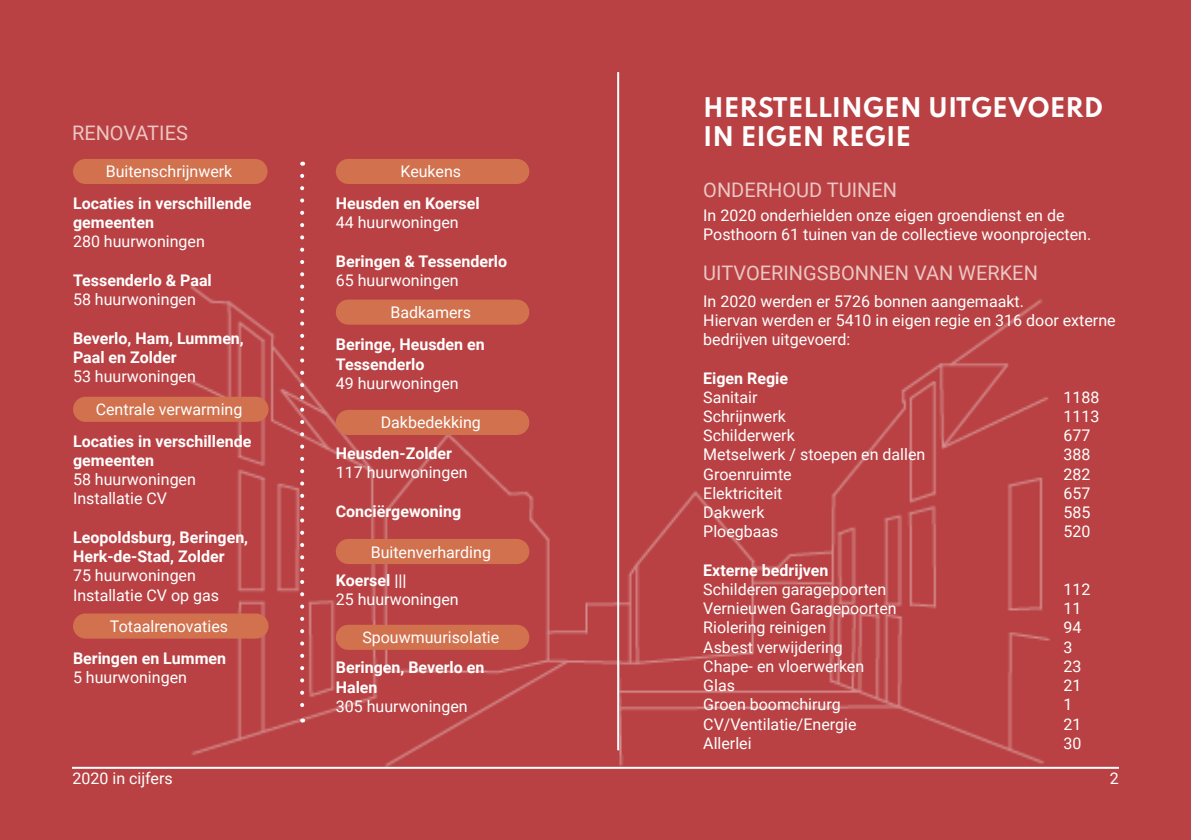
<style>
.page{position:relative;width:1191px;height:840px;background:#fff}
.page>*{position:absolute;margin:0;border:0;box-sizing:border-box;transform-origin:0 0}
.t1{font:100 24px/28.8px "Spartan";color:#fff}
.t2{font:20px "Roboto";color:#ecc6c4}
.t3{font:16px/19.2px "Roboto";color:#fff}
.t4{font:700 16px/19.2px "Roboto";color:#fff}
</style>
<div class="page">
<div style="left:0;top:0;width:1191px;height:839px;background:#b94143"></div>
<img style="left:187px;top:286px;width:862px;height:480px">
<div style="left:73px;top:159px;width:194px;height:25px;background:#d1714d;border-radius:13px"></div>
<div style="left:73px;top:396px;width:195px;height:25px;background:#d1714d;border-radius:13px"></div>
<div style="left:336px;top:159px;width:193px;height:25px;background:#d1714d;border-radius:13px"></div>
<div style="left:336px;top:299px;width:193px;height:25px;background:#d1714d;border-radius:13px"></div>
<div style="left:73px;top:613px;width:195px;height:25px;background:#d1714d;border-radius:13px"></div>
<div style="left:336px;top:409px;width:193px;height:26px;background:#d1714d;border-radius:13px"></div>
<div style="left:336px;top:538px;width:193px;height:25px;background:#d1714d;border-radius:13px"></div>
<div style="left:336px;top:624px;width:193px;height:25px;background:#d1714d;border-radius:13px"></div>
<svg style="left:300px;top:176px;width:4px;height:546px"></svg>
<hr style="left:617px;top:72px;width:2px;height:677px;background:#fff">
<hr style="left:72px;top:766px;width:1047px;height:2px;background:#fff">
<p class="t2" style="left:72px;top:119px;width:117px">RENOVATIES</p>
<p class="t3" style="left:106px;top:161px;width:128px">Buitenschrijnwerk</p>
<p class="t4" style="left:73px;top:193px;width:180px">Locaties in verschillende gemeenten</p>
<p class="t3" style="left:73px;top:231px;width:133px">280 huurwoningen</p>
<p class="t4" style="left:73px;top:270px;width:140px">Tessenderlo &amp; Paal</p>
<p class="t3" style="left:73px;top:289px;width:124px">58 huurwoningen</p>
<p class="t4" style="left:73px;top:327px;width:172px">Beverlo, Ham, Lummen,<br>Paal en Zolder</p>
<p class="t3" style="left:96px;top:359px;width:148px;line-height:33.4px;text-indent:-23px">53 huurwoningen<br>Centrale verwarming</p>
<p class="t4" style="left:73px;top:430px;width:180px">Locaties in verschillende gemeenten</p>
<p class="t3" style="left:73px;top:469px;width:124px">58 huurwoningen<br>Installatie CV</p>
<p class="t4" style="left:73px;top:526px;width:177px">Leopoldsburg, Beringen,<br>Herk-de-Stad, Zolder</p>
<p class="t3" style="left:73px;top:565px;width:147px">75 huurwoningen<br>Installatie CV op gas</p>
<p class="t3" style="left:110px;top:615px;width:120px">Totaalrenovaties</p>
<p class="t4" style="left:73px;top:647px;width:155px">Beringen en Lummen</p>
<p class="t3" style="left:73px;top:666px;width:115px">5 huurwoningen</p>
<p class="t3" style="left:400px;top:161px;width:62px">Keukens</p>
<p class="t4" style="left:336px;top:193px;width:145px">Heusden en Koersel</p>
<p class="t3" style="left:336px;top:212px;width:124px">44 huurwoningen</p>
<p class="t4" style="left:336px;top:250px;width:173px">Beringen &amp; Tessenderlo</p>
<p class="t3" style="left:390px;top:263px;width:82px;line-height:32.2px;text-indent:-55px">65 huurwoningen<br>Badkamers</p>
<p class="t4" style="left:336px;top:334px;width:150px">Beringe, Heusden en<br>Tessenderlo</p>
<p class="t3" style="left:336px;top:373px;width:124px">49 huurwoningen</p>
<p class="t3" style="left:381px;top:412px;width:102px">Dakbedekking</p>
<p class="t4" style="left:336px;top:443px;width:118px">Heusden-Zolder</p>
<p class="t3" style="left:336px;top:462px;width:133px">117 huurwoningen</p>
<p class="t4" style="left:336px;top:500px;width:127px">Conciërgewoning</p>
<p class="t3" style="left:371px;top:541px;width:122px">Buitenverharding</p>
<p class="t4" style="left:336px;top:570px;width:72px">Koersel |||</p>
<p class="t3" style="left:336px;top:589px;width:124px">25 huurwoningen</p>
<p class="t3" style="left:362px;top:627px;width:138px">Spouwmuurisolatie</p>
<p class="t4" style="left:336px;top:657px;width:150px">Beringen, Beverlo en<br>Halen</p>
<p class="t3" style="left:336px;top:695px;width:133px">305 huurwoningen</p>
<h1 class="t1" style="left:703px;top:92px;width:401px">HERSTELLINGEN UITGEVOERD<br>IN EIGEN REGIE</h1>
<p class="t2" style="left:703px;top:176px;width:195px">ONDERHOUD TUINEN</p>
<p class="t3" style="left:703px;top:204px;width:389px">In 2020 onderhielden onze eigen groendienst en de<br>Posthoorn 61 tuinen van de collectieve woonprojecten.</p>
<p class="t2" style="left:703px;top:259px;width:336px">UITVOERINGSBONNEN VAN WERKEN</p>
<p class="t3" style="left:703px;top:290px;width:414px">In 2020 werden er 5726 bonnen aangemaakt.<br>Hiervan werden er 5410 in eigen regie en 316 door externe bedrijven uitgevoerd:</p>
<p class="t4" style="left:703px;top:367px;width:86px">Eigen Regie</p>
<p class="t3" style="left:703px;top:386px;width:56px">Sanitair</p>
<p class="t3" style="left:1063px;top:386px;width:37px">1188</p>
<p class="t3" style="left:703px;top:406px;width:84px">Schrijnwerk</p>
<p class="t3" style="left:1063px;top:406px;width:37px">1113</p>
<p class="t3" style="left:703px;top:425px;width:93px">Schilderwerk</p>
<p class="t3" style="left:1063px;top:425px;width:28px">677</p>
<p class="t3" style="left:703px;top:444px;width:224px">Metselwerk / stoepen en dallen</p>
<p class="t3" style="left:1063px;top:444px;width:28px">388</p>
<p class="t3" style="left:703px;top:463px;width:90px">Groenruimte</p>
<p class="t3" style="left:1063px;top:463px;width:28px">282</p>
<p class="t3" style="left:703px;top:482px;width:81px">Elektriciteit</p>
<p class="t3" style="left:1063px;top:482px;width:28px">657</p>
<p class="t3" style="left:703px;top:502px;width:63px">Dakwerk</p>
<p class="t3" style="left:1063px;top:502px;width:28px">585</p>
<p class="t3" style="left:703px;top:521px;width:77px">Ploegbaas</p>
<p class="t3" style="left:1063px;top:521px;width:28px">520</p>
<p class="t4" style="left:703px;top:559px;width:127px">Externe bedrijven</p>
<p class="t3" style="left:703px;top:578px;width:184px">Schilderen garagepoorten</p>
<p class="t3" style="left:1063px;top:578px;width:28px">112</p>
<p class="t3" style="left:703px;top:598px;width:195px">Vernieuwen Garagepoorten</p>
<p class="t3" style="left:1063px;top:598px;width:19px">11</p>
<p class="t3" style="left:703px;top:617px;width:124px">Riolering reinigen</p>
<p class="t3" style="left:1063px;top:617px;width:19px">94</p>
<p class="t3" style="left:703px;top:636px;width:141px">Asbest verwijdering</p>
<p class="t3" style="left:1063px;top:636px;width:10px">3</p>
<p class="t3" style="left:703px;top:655px;width:162px">Chape- en vloerwerken</p>
<p class="t3" style="left:1063px;top:655px;width:19px">23</p>
<p class="t3" style="left:703px;top:674px;width:33px">Glas</p>
<p class="t3" style="left:1063px;top:674px;width:19px">21</p>
<p class="t3" style="left:703px;top:694px;width:139px">Groen boomchirurg</p>
<p class="t3" style="left:1063px;top:694px;width:10px">1</p>
<p class="t3" style="left:703px;top:713px;width:155px">CV/Ventilatie/Energie</p>
<p class="t3" style="left:1063px;top:713px;width:19px">21</p>
<p class="t3" style="left:703px;top:732px;width:50px">Allerlei</p>
<p class="t3" style="left:1063px;top:732px;width:19px">30</p>
<p class="t3" style="left:72px;top:768px;width:102px">2020 in cijfers</p>
<p class="t3" style="left:1110px;top:768px;width:10px">2</p>
</div>
